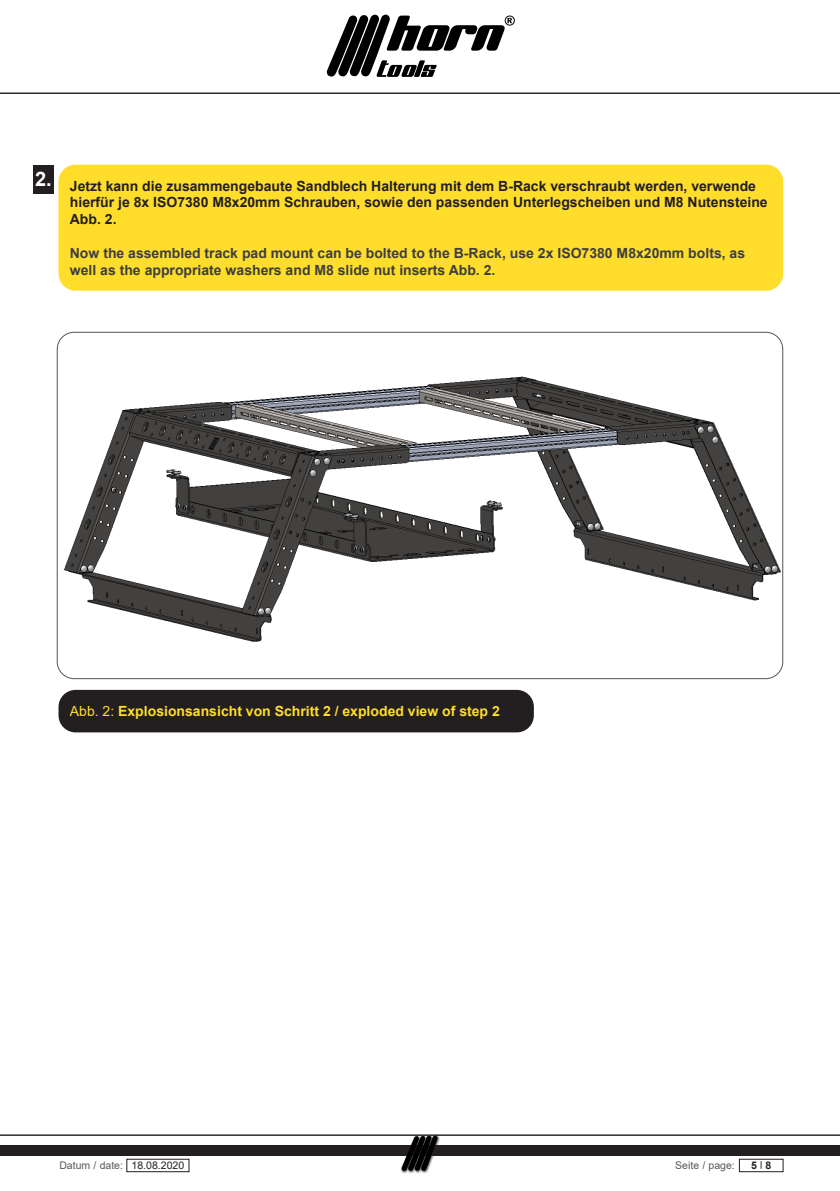
<style>
.page{position:relative;width:840px;height:1191px;background:#fff}
.page>*{position:absolute;margin:0;border:0;box-sizing:border-box;transform-origin:0 0}
.t1{font:700 20px "Arial";color:#fff}
.t2{font:700 14px/16.8px "Arial";color:#231f20}
.t3{font:700 14px/16.8px "Arial";color:#3e3e3f}
.t4{font:700 14px "Arial";color:#ffdd2b}
.t5{font:10.4px "Arial";color:#57585a}
.t6{font:700 10.4px "Arial";color:#231f20}
.t7{font:700 8px "Arial";color:#231f20}
.s1{font-weight:400}
.s2{color:#231f20}
.s3{font-size:10.4px}
</style>
<div class="page">
<svg style="left:0;top:18px;width:839px;height:76px"></svg>
<svg style="left:326px;top:14px;width:188px;height:63px"></svg>
<svg style="left:0;top:1134px;width:839px;height:40px"></svg>
<div style="left:0;top:1146px;width:839px;height:10px;background:#231f20"></div>
<div style="left:400px;top:1135px;width:40px;height:38px;background:#231f20;opacity:.75"></div>
<svg style="left:401px;top:1135px;width:36px;height:36px"></svg>
<div style="left:739px;top:1159px;width:43px;height:12px;background:#fff"></div>
<div style="left:738px;top:1159px;width:44px;height:12px;border:1px solid #231f20"></div>
<div style="left:127px;top:1159px;width:62px;height:12px;background:#fff"></div>
<div style="left:127px;top:1159px;width:62px;height:12px;border:1px solid #231f20"></div>
<div style="left:33px;top:165px;width:21px;height:28px;background:#231f20"></div>
<div style="left:58px;top:165px;width:724px;height:126px;background:#ffdd2b;border-radius:17px"></div>
<img style="left:63px;top:376px;width:717px;height:266px">
<div style="left:58px;top:690px;width:475px;height:42px;background:#231f20;border-radius:17px"></div>
<p class="t1" style="left:35px;top:165px;width:18px">2.</p>
<p class="t2" style="left:70px;top:177px;width:699px">Jetzt kann die zusammengebaute Sandblech Halterung mit dem B-Rack verschraubt werden, verwende hierfür je 8x ISO7380 M8x20mm Schrauben, sowie den passenden Unterlegscheiben und M8 Nutensteine<br>Abb. 2.</p>
<p class="t3" style="left:70px;top:245px;width:676px">Now the assembled track pad mount can be bolted to the B-Rack, use 2x ISO7380 M8x20mm bolts, as well as the appropriate washers and M8 slide nut inserts Abb. 2.</p>
<p class="t4" style="left:70px;top:701px;width:431px"><span class="s1">Abb. 2:</span> Explosionsansicht von Schritt 2 / exploded view of step 2</p>
<p class="t5" style="left:59px;top:1158px;width:126px">Datum / date: <span class="s2">18.08.2020</span></p>
<p class="t5" style="left:674px;top:1158px;width:61px">Seite / page:</p>
<p class="t7" style="left:759px;top:1158px;width:13px">| <span class="s3">8</span></p>
<p class="t6" style="left:750px;top:1158px;width:7px">5</p>
</div>
